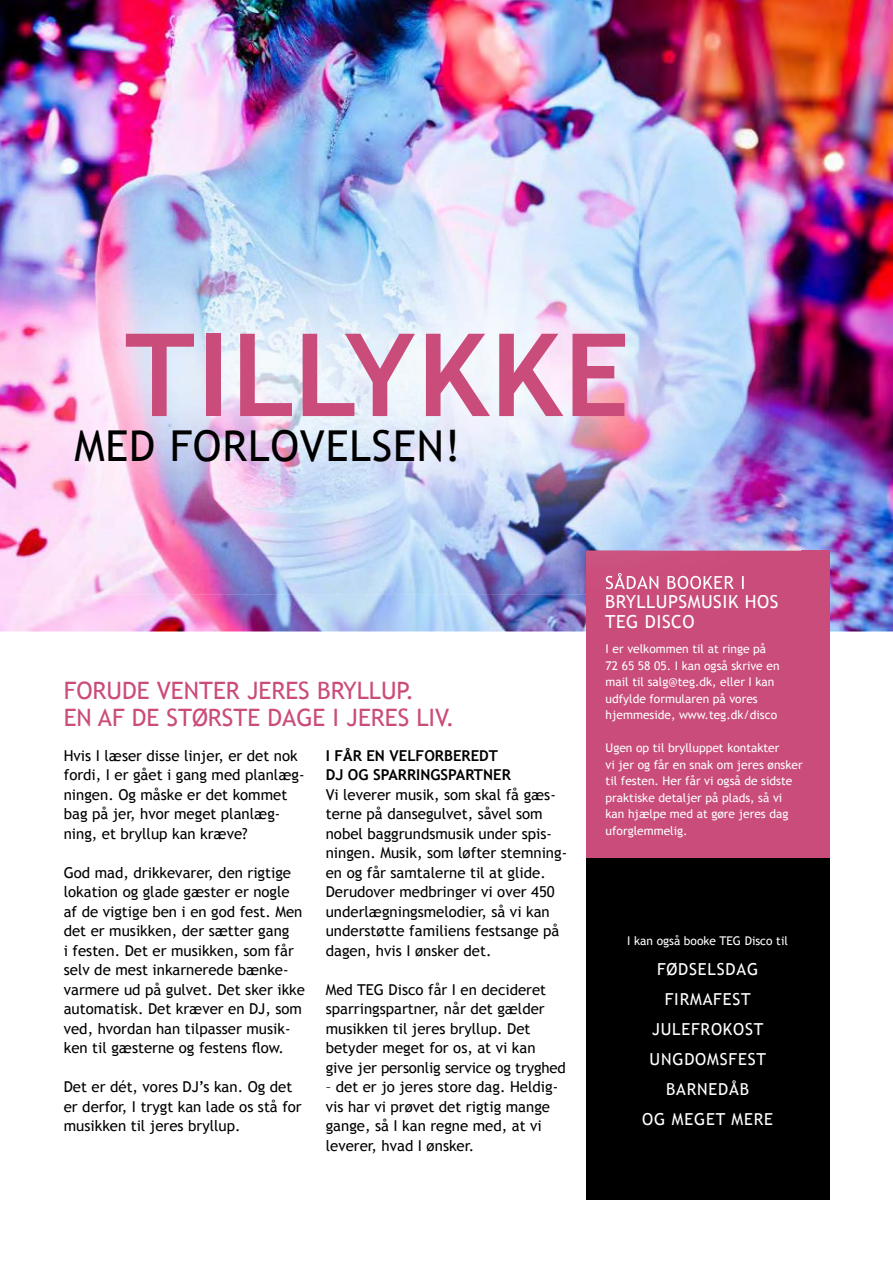
<style>
.page{position:relative;width:893px;height:1263px;background:#fff}
.page>*{position:absolute;margin:0;border:0;box-sizing:border-box;transform-origin:0 0}
.t1{font:700 115.05px "Trebuchet MS";letter-spacing:.02em;color:#ca4c7a}
.t2{font:42.6px "Trebuchet MS";letter-spacing:.02em;color:#000}
.t3{font:24px/27px "Trebuchet MS";color:#ca4c7a}
.t4{font:18px/19.5px "Trebuchet MS";letter-spacing:.03em;color:#fff}
.t5{font:16.5px/30px "Trebuchet MS";letter-spacing:.05em;color:#fff;text-align:center}
.t6{font:15px/19.5px "Trebuchet MS";color:#000}
.t7{font:700 15px/19.5px "Trebuchet MS";color:#000}
.t8{font:12px/16.5px "Trebuchet MS";color:#fff}
</style>
<div class="page">
<img style="left:0;top:0;width:893px;height:631px">
<div style="left:586px;top:551px;width:243px;height:307px;background:#ca4c7a"></div>
<div style="left:586px;top:858px;width:243px;height:341px;background:#000"></div>
<hr style="left:892px;top:0;width:1px;height:316px;background:#000">
<img style="left:0;top:156px;width:640px;height:439px">
<img style="left:640px;top:156px;width:160px;height:395px">
<img style="left:586px;top:551px;width:111px;height:44px">
<img style="left:606px;top:573px;width:138px;height:16px">
<h1 class="t1" style="left:125px;top:303px;width:506px">TILLYKKE</h1>
<h2 class="t2" style="left:74px;top:421px;width:388px">MED FORLOVELSEN!</h2>
<h3 class="t3" style="left:64px;top:678px;width:392px">FORUDE VENTER JERES BRYLLUP.<br>EN AF DE STØRSTE DAGE I JERES LIV.</h3>
<p class="t6" style="left:64px;top:746px;width:242px">Hvis I læser disse linjer, er det nok fordi, I er gået i gang med planlæg&shy;ningen. Og måske er det kommet bag på jer, hvor meget planlæg&shy;ning, et bryllup kan kræve?</p>
<p class="t6" style="left:64px;top:863px;width:243px">God mad, drikkevarer, den rigtige lokation og glade gæster er nogle af de vigtige ben i en god fest. Men det er musikken, der sætter gang<br>i festen. Det er musikken, som får selv de mest inkarnerede bænke&shy;varmere ud på gulvet. Det sker ikke automatisk. Det kræver en DJ, som ved, hvordan han tilpasser musik&shy;ken til gæsterne og festens flow.</p>
<p class="t6" style="left:64px;top:1077px;width:240px">Det er dét, vores DJ’s kan. Og det er derfor, I trygt kan lade os stå for musikken til jeres bryllup.</p>
<p class="t7" style="left:326px;top:746px;width:187px">I FÅR EN VELFORBEREDT<br>DJ OG SPARRINGSPARTNER</p>
<p class="t6" style="left:326px;top:785px;width:243px">Vi leverer musik, som skal få gæs&shy;terne på dansegulvet, såvel som nobel baggrundsmusik under spis&shy;ningen. Musik, som løfter stemning&shy;en og får samtalerne til at glide.<br>Derudover medbringer vi over 450 underlægningsmelodier, så vi kan understøtte familiens festsange på dagen, hvis I ønsker det.</p>
<p class="t6" style="left:326px;top:980px;width:242px">Med TEG Disco får I en decideret sparringspartner, når det gælder musikken til jeres bryllup. Det betyder meget for os, at vi kan give jer personlig service og tryghed</p>
<p class="t6" style="left:326px;top:1077px;width:234px">– det er jo jeres store dag. Heldig&shy;vis har vi prøvet det rigtig mange gange, så I kan regne med, at vi leverer, hvad I ønsker.</p>
<p class="t4" style="left:605px;top:592px;width:175px">BRYLLUPSMUSIK HOS<br>TEG DISCO</p>
<p class="t8" style="left:606px;top:641px;width:175px">I er velkommen til at ringe på<br>72 65 58 05. I kan også skrive en mail til salg@teg.dk, eller I kan udfylde formularen på vores hjemmeside, www.teg.dk/disco</p>
<p class="t8" style="left:606px;top:740px;width:199px">Ugen op til brylluppet kontakter<br>vi jer og får en snak om jeres ønsker til festen. Her får vi også de sidste praktiske detaljer på plads, så vi kan hjælpe med at gøre jeres dag uforglemmelig.</p>
<p class="t8" style="left:627px;top:932px;width:162px">I kan også booke TEG Disco til</p>
<p class="t5" style="left:642px;top:954px;width:132px">FØDSELSDAG<br>FIRMAFEST<br>JULEFROKOST<br>UNGDOMSFEST<br>BARNEDÅB<br>OG MEGET MERE</p>
</div>
